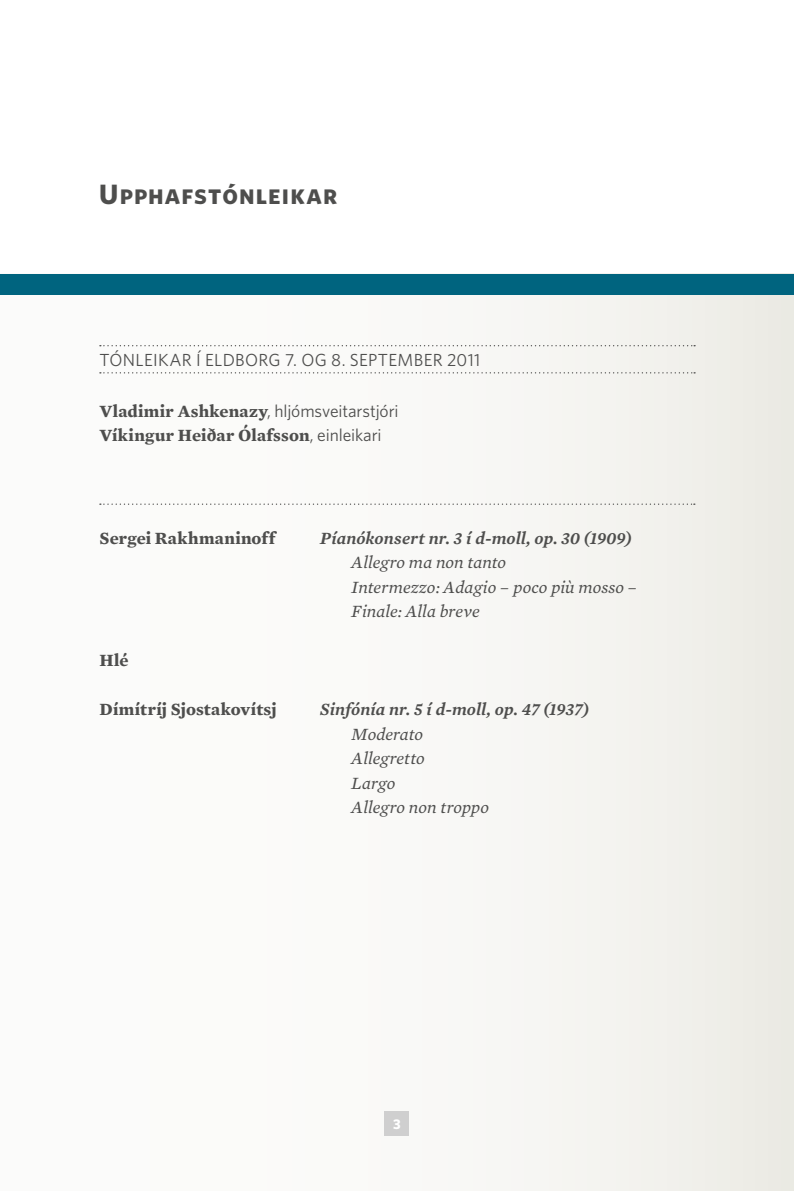
<style>
.page{position:relative;width:794px;height:1191px;background:#fff}
.page>*{position:absolute;margin:0;border:0;box-sizing:border-box;transform-origin:0 0}
.t1{font:28px "Whitney Bold SC";letter-spacing:.035em;color:#4e4e4d}
.t2{font:italic 17.5px/24.5px "Mercury Text G2";letter-spacing:-.005em;color:#4e4e4d}
.t3{font:700 17.5px "Mercury Text G2";letter-spacing:.01em;color:#4e4e4d}
.t4{font:17.5px "Whitney";letter-spacing:-.005em;color:#4e4e4d}
.t5{font:italic 600 17.5px "Mercury Text G2";color:#4e4e4d}
.t6{font:700 14px "Whitney";color:#fff}
.s1{font-family:"Mercury Text G2";font-weight:700}
.s2{font-family:"Whitney";font-weight:400}
</style>
<div class="page">
<div style="left:0;top:274px;width:794px;height:917px;background:linear-gradient(to right,#fffffe,#f0efea)"></div>
<div style="left:384px;top:1111px;width:25px;height:25px;background:#cfcfcf"></div>
<div style="left:0;top:274px;width:794px;height:21px;background:#00647f"></div>
<svg style="left:100px;top:345px;width:595px;height:1px"></svg>
<svg style="left:100px;top:372px;width:595px;height:1px"></svg>
<svg style="left:100px;top:503px;width:595px;height:2px"></svg>
<h1 class="t1" style="left:99px;top:178px;width:239px">Upphafstónleikar</h1>
<p class="t4" style="left:99px;top:349px;width:261px">Tónleikar í Eldborg 7. og 8. septe</p>
<p class="t4" style="left:397px;top:349px;width:84px">mber 2011</p>
<p class="t4" style="left:99px;top:400px;width:301px"><span class="s1">Vladimir Ashkenazy</span>, hljómsveitarstjóri</p>
<p class="t3" style="left:99px;top:425px;width:284px">Víkingur Heiðar Ólafsson<span class="s2">, einleikari</span></p>
<p class="t3" style="left:99px;top:527px;width:177px">Sergei Rakhmaninoff</p>
<p class="t5" style="left:320px;top:527px;width:313px">Píanókonsert nr. 3 í d-moll, op. 30 (1909)</p>
<p class="t2" style="left:351px;top:550px;width:287px">Allegro ma non tanto<br>Intermezzo: Adagio – poco più mosso –<br>Finale: Alla breve</p>
<p class="t3" style="left:99px;top:649px;width:31px">Hlé</p>
<p class="t3" style="left:99px;top:698px;width:179px">Dímítríj Sjostakovítsj</p>
<p class="t5" style="left:320px;top:699px;width:271px">Sinfónía nr. 5 í d-moll, op. 47 (1937)</p>
<p class="t2" style="left:351px;top:722px;width:139px">Moderato<br>Allegretto<br>Largo<br>Allegro non troppo</p>
<p class="t6" style="left:393px;top:1115px;width:9px">3</p>
</div>
